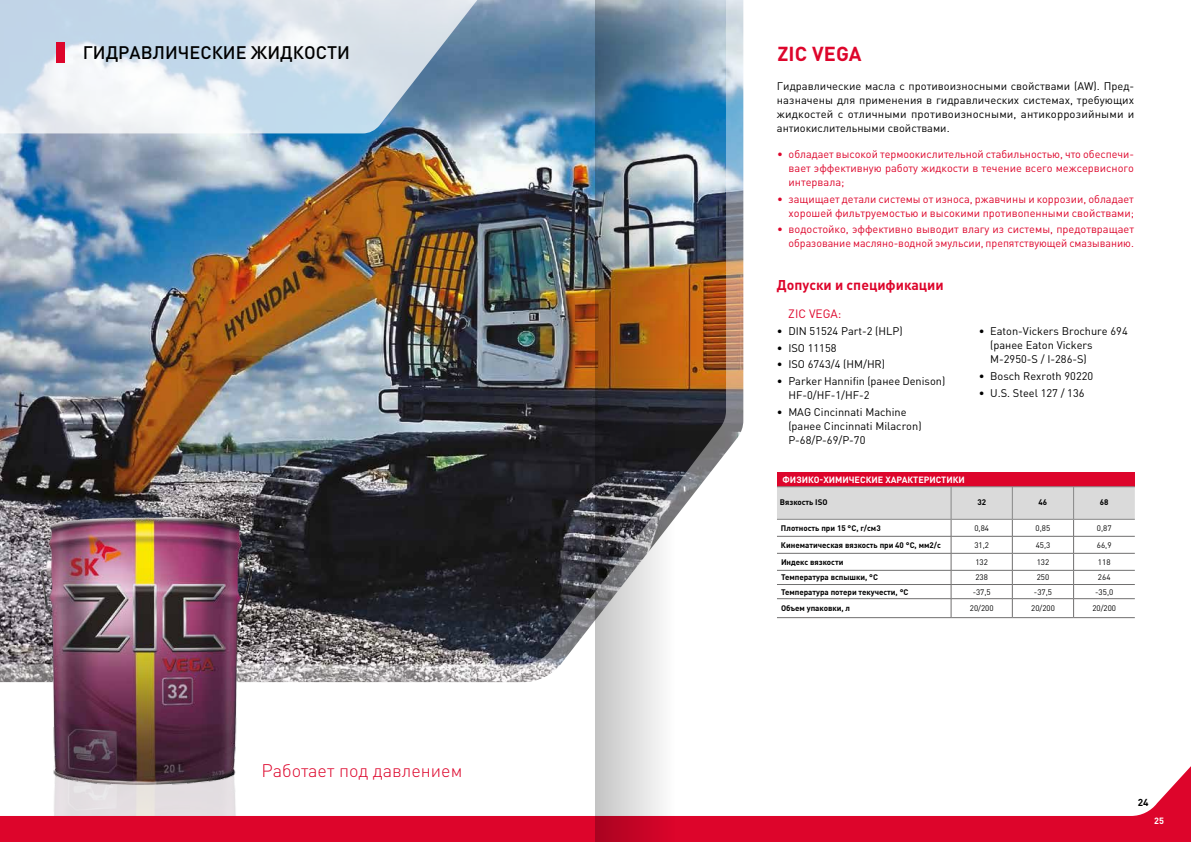
<style>
.page{position:relative;width:1191px;height:842px;background:#fff}
.page>*{position:absolute;margin:0;border:0;box-sizing:border-box;transform-origin:0 0}
.t1{font:700 20px "DIN Pro";letter-spacing:.01em;color:#dd052b}
.t2{font:500 18px "DIN Pro";color:#000}
.t3{font:300 18px "DIN Pro";color:#dd052b}
.t4{font:700 14px "DIN Pro";color:#dd052b}
.t5{font:12px "DIN Pro";color:#dd052b}
.t6{font:11px/14px "DIN Pro";color:#000}
.t7{font:11px/14px "DIN Pro";color:#dd052b;text-align:right}
.t8{font:700 10px "DIN Pro";color:#000}
.t9{font:700 9px "DIN Pro";color:#fff}
.t10{font:700 8px "DIN Pro";color:#000}
.t11{font:8px "DIN Pro";color:#000}
</style>
<div class="page">
<img style="left:0;top:0;width:744px;height:683px">
<svg style="left:0;top:766px;width:1191px;height:76px"></svg>
<svg style="left:0;top:0;width:520px;height:133px"></svg>
<div style="left:57px;top:42px;width:8px;height:20px;background:#dd052b"></div>
<div style="left:777px;top:473px;width:357px;height:14px;background:#dd052b"></div>
<svg style="left:777px;top:487px;width:357px;height:130px"></svg>
<hr style="left:777px;top:617px;width:174px;height:1px;background:#706f6f">
<hr style="left:951px;top:617px;width:61px;height:1px;background:#706f6f">
<hr style="left:1012px;top:617px;width:61px;height:1px;background:#706f6f">
<hr style="left:1073px;top:617px;width:61px;height:1px;background:#706f6f">
<hr style="left:777px;top:486px;width:174px;height:1px;background:#878787">
<hr style="left:951px;top:486px;width:61px;height:1px;background:#878787">
<hr style="left:950px;top:487px;width:1px;height:32px;background:#878787">
<hr style="left:1012px;top:486px;width:61px;height:1px;background:#878787">
<hr style="left:1012px;top:487px;width:1px;height:32px;background:#878787">
<hr style="left:1073px;top:486px;width:61px;height:1px;background:#878787">
<hr style="left:1073px;top:487px;width:1px;height:32px;background:#878787">
<hr style="left:777px;top:519px;width:174px;height:1px;background:#878787">
<hr style="left:951px;top:519px;width:61px;height:1px;background:#878787">
<hr style="left:1012px;top:519px;width:61px;height:1px;background:#878787">
<hr style="left:1073px;top:519px;width:61px;height:1px;background:#878787">
<img style="left:595px;top:0;width:80px;height:842px">
<img style="left:40px;top:785px;width:212px;height:31px">
<img style="left:40px;top:517px;width:212px;height:268px">
<h2 class="t2" style="left:83px;top:40px;width:269px">ГИДРАВЛИЧЕСКИЕ ЖИДКОСТИ</h2>
<h2 class="t3" style="left:261px;top:758px;width:202px">Работает под давлением</h2>
<h1 class="t1" style="left:777px;top:40px;width:86px">ZIC VEGA</h1>
<p class="t6" style="left:777px;top:79px;width:359px;text-align:justify">Гидравлические масла с противоизносными свойствами (AW). Пред&shy;назначены для применения в гидравлических системах, требующих жидкостей с отличными противоизносными, антикоррозийными и антиокислительными свойствами.</p>
<p class="t7" style="left:788px;top:146px;width:347px;text-align:justify;text-indent:-11px">• обладает высокой термоокислительной стабильностью, что обеспечи&shy;вает эффективную работу жидкости в течение всего межсервисного интервала;</p>
<p class="t7" style="left:777px;top:191px;width:358px">• защищает детали системы от износа, ржавчины и коррозии, обладает хорошей фильтруемостью и высокими противопенными свойствами;</p>
<p class="t7" style="left:777px;top:222px;width:358px">• водостойко, эффективно выводит влагу из системы, предотвращает образование масляно-водной эмульсии, препятствующей смазыванию.</p>
<p class="t4" style="left:777px;top:276px;width:168px">Допуски и спецификации</p>
<p class="t5" style="left:788px;top:305px;width:55px">ZIC VEGA:</p>
<p class="t6" style="left:777px;top:323px;width:127px">• DIN 51524 Part-2 (HLP)</p>
<p class="t6" style="left:777px;top:340px;width:61px">• ISO 11158</p>
<p class="t6" style="left:777px;top:357px;width:110px">• ISO 6743/4 (HM/HR)</p>
<p class="t6" style="left:788px;top:374px;width:158px;text-indent:-11px">• Parker Hannifin (ранее Denison)<br>HF-0/HF-1/HF-2</p>
<p class="t6" style="left:788px;top:405px;width:135px;text-indent:-11px">• MAG Cincinnati Machine (ранее Cincinnati Milacron)<br>P-68/P-69/P-70</p>
<p class="t6" style="left:990px;top:324px;width:139px;text-indent:-11px">• Eaton-Vickers Brochure 694 (ранее Eaton Vickers<br>M-2950-S / I-286-S)</p>
<p class="t6" style="left:979px;top:369px;width:116px">• Bosch Rexroth 90220</p>
<p class="t6" style="left:979px;top:385px;width:107px">• U.S. Steel 127 / 136</p>
<p class="t9" style="left:782px;top:474px;width:184px">ФИЗИКО-ХИМИЧЕСКИЕ ХАРАКТЕРИСТИКИ</p>
<p class="t10" style="left:780px;top:497px;width:49px">Вязкость ISO</p>
<p class="t10" style="left:977px;top:497px;width:10px">32</p>
<p class="t10" style="left:1038px;top:497px;width:10px">46</p>
<p class="t10" style="left:1099px;top:497px;width:10px">68</p>
<p class="t10" style="left:781px;top:522px;width:101px">Плотность при 15 °С, г/см3</p>
<p class="t11" style="left:974px;top:522px;width:16px">0,84</p>
<p class="t11" style="left:1035px;top:522px;width:16px">0,85</p>
<p class="t11" style="left:1097px;top:522px;width:16px">0,87</p>
<p class="t10" style="left:781px;top:539px;width:161px">Кинематическая вязкость при 40 °С, мм2/с</p>
<p class="t11" style="left:974px;top:539px;width:16px">31,2</p>
<p class="t11" style="left:1035px;top:539px;width:16px">45,3</p>
<p class="t11" style="left:1097px;top:539px;width:16px">66,9</p>
<p class="t10" style="left:781px;top:556px;width:64px">Индекс вязкости</p>
<p class="t11" style="left:975px;top:556px;width:14px">132</p>
<p class="t11" style="left:1036px;top:556px;width:14px">132</p>
<p class="t11" style="left:1098px;top:556px;width:14px">118</p>
<p class="t10" style="left:781px;top:572px;width:99px">Температура вспышки, °С</p>
<p class="t11" style="left:975px;top:572px;width:14px">238</p>
<p class="t11" style="left:1036px;top:572px;width:14px">250</p>
<p class="t11" style="left:1098px;top:572px;width:14px">264</p>
<p class="t10" style="left:781px;top:586px;width:129px">Температура потери текучести, °С</p>
<p class="t11" style="left:972px;top:586px;width:20px">-37,5</p>
<p class="t11" style="left:1034px;top:586px;width:20px">-37,5</p>
<p class="t11" style="left:1095px;top:586px;width:20px">-35,0</p>
<p class="t10" style="left:781px;top:603px;width:71px">Объем упаковки, л</p>
<p class="t11" style="left:970px;top:603px;width:25px">20/200</p>
<p class="t11" style="left:1031px;top:603px;width:25px">20/200</p>
<p class="t11" style="left:1092px;top:603px;width:25px">20/200</p>
<p class="t8" style="left:1137px;top:795px;width:12px">24</p>
<p class="t9" style="left:1154px;top:815px;width:11px">25</p>
</div>
